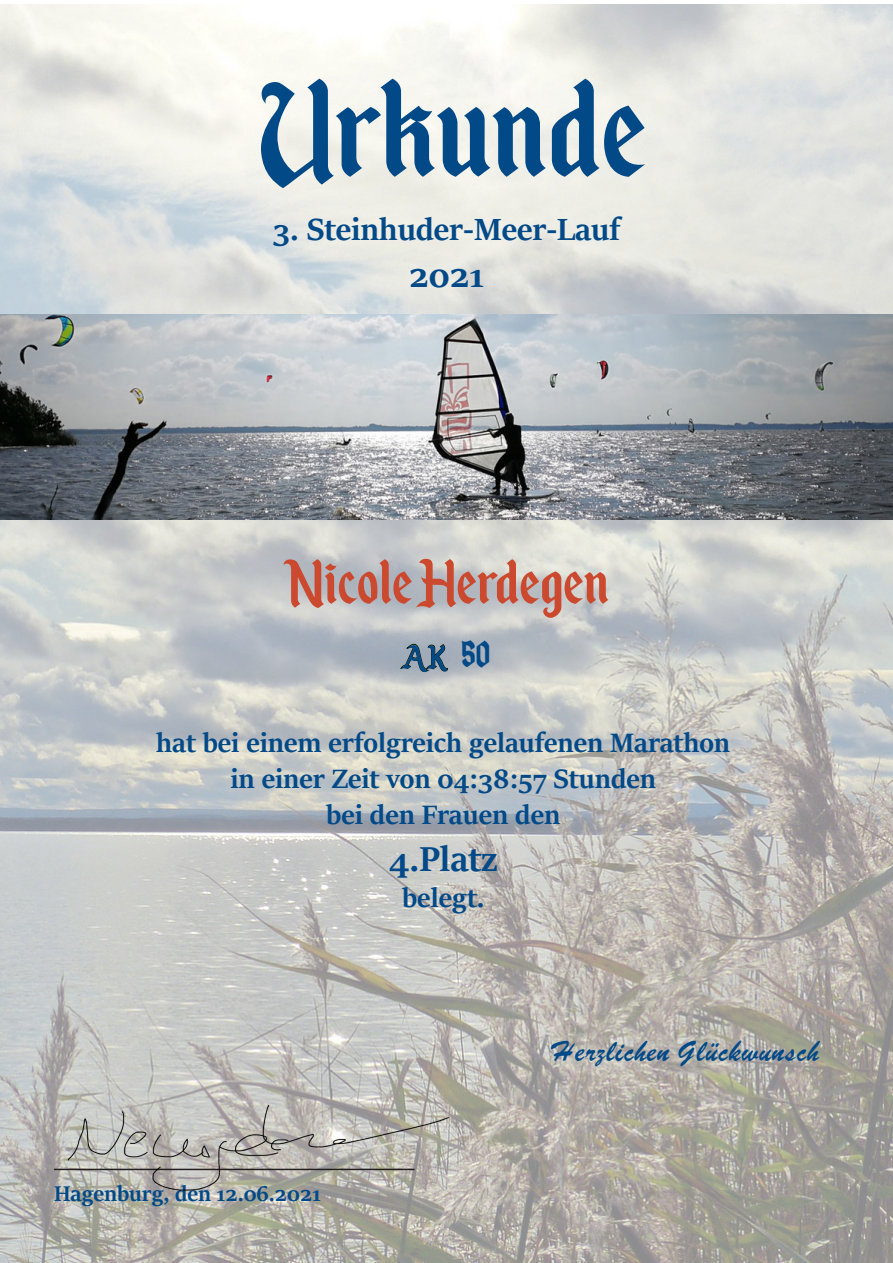
<style>
.page{position:relative;width:893px;height:1263px;background:#fff}
.page>*{position:absolute;margin:0;border:0;box-sizing:border-box;transform-origin:0 0}
.t1{font:165px "Enchanted Land";color:#014987}
.t2{font:75px "Enchanted Land";color:#cb492f}
.t3{font:700 39px "Sitka Banner";color:#014987}
.t4{font:36px "Enchanted Land";color:#014987}
.t5{font:700 34.5px "Sitka Banner";color:#014987}
.t6{font:700 30px "Sitka Banner";color:#014987}
.t7{font:25.5px "Brussels";color:#014987}
.t8{font:700 24px "Sitka Banner";color:#014987}
.s1{font-size:45px}
</style>
<div class="page">
<img style="left:0;top:4px;width:893px;height:1259px">
<svg style="left:400px;top:644px;width:48px;height:28px"></svg>
<img style="left:18px;top:904px;width:456px;height:322px">
<img style="left:0;top:315px;width:893px;height:204px">
<p class="t1" style="left:259px;top:35px;width:389px">Urkunde</p>
<p class="t5" style="left:273px;top:204px;width:349px">3. Steinhuder-Meer-Lauf</p>
<p class="t3" style="left:409px;top:247px;width:77px">2021</p>
<p class="t2" style="left:284px;top:539px;width:327px">Nicole Herdegen</p>
<p class="t4" style="left:402px;top:636px;width:90px">AK <span class="s1">50</span></p>
<p class="t6" style="left:156px;top:721px;width:575px">hat bei einem erfolgreich gelaufenen Marathon</p>
<p class="t6" style="left:230px;top:757px;width:427px">in einer Zeit von 04:38:57 Stunden</p>
<p class="t6" style="left:326px;top:793px;width:236px">bei den Frauen den</p>
<p class="t3" style="left:389px;top:831px;width:110px">4.Platz</p>
<p class="t6" style="left:402px;top:876px;width:84px">belegt.</p>
<p class="t8" style="left:54px;top:1176px;width:269px">Hagenburg, den 12.06.2021</p>
<p class="t7" style="left:551px;top:1031px;width:270px">Herzlichen Glückwunsch</p>
</div>
